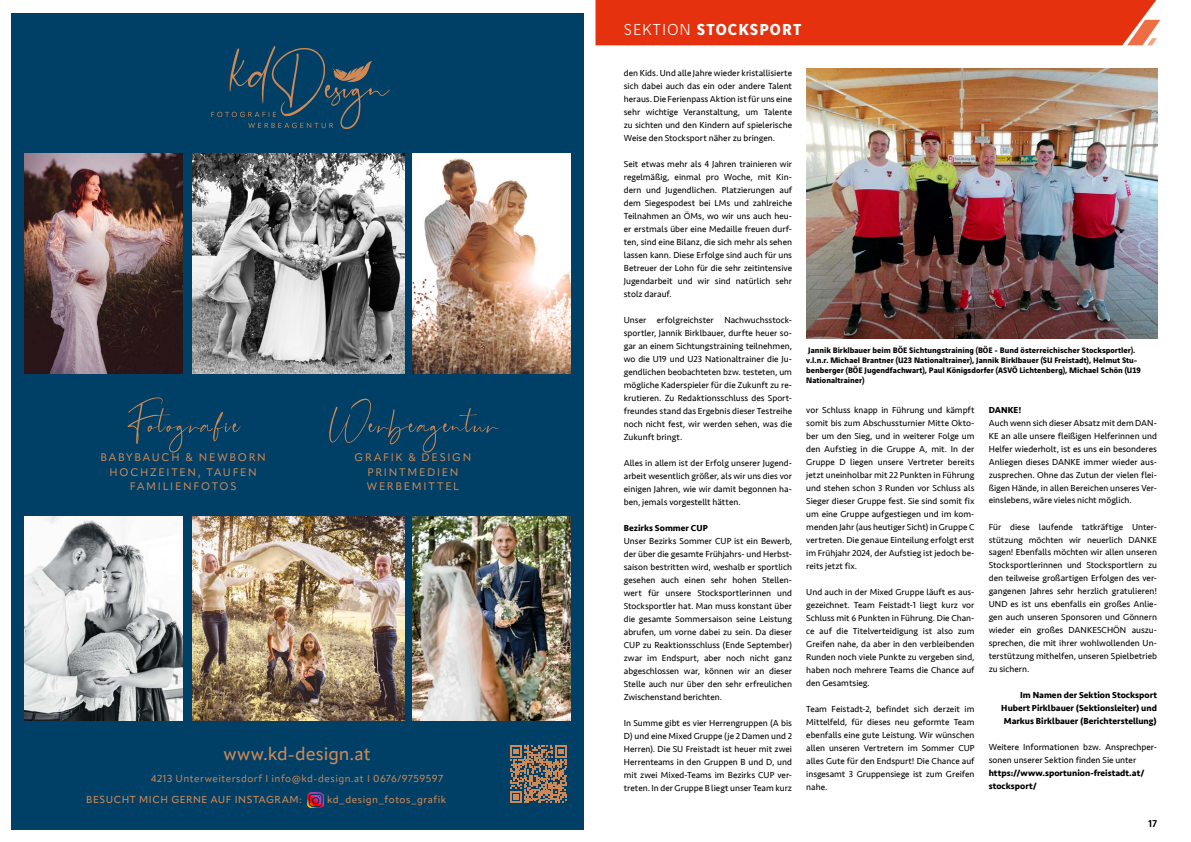
<style>
.page{position:relative;width:1191px;height:842px;background:#fff}
.page>*{position:absolute;margin:0;border:0;box-sizing:border-box;transform-origin:0 0}
.t1{font:50.2px "Boilgo";letter-spacing:.03em;color:#cf8956}
.t2{font:500 18px "Apparat";color:#cf8956}
.t3{font:700 17px "Vinci Sans";letter-spacing:.07em;color:#fff}
.t4{font:10.8px/14.7px "Apparat";letter-spacing:.16em;color:#cf8956;text-align:center}
.t5{font:10px "Apparat";letter-spacing:.05em;color:#cf8956}
.t6{font:500 10px "Apparat";letter-spacing:.055em;color:#cf8956}
.t7{font:10px "Seravek";color:#000}
.t8{font:9px/13px "Seravek";color:#000;text-align:justify}
.t9{font:700 9px/13px "Seravek";letter-spacing:.005em;color:#000;text-align:justify}
.t10{font:700 8.5px/10px "Vinci Sans";color:#000}
.s1{font-weight:300}
</style>
<div class="page">
<div style="left:11px;top:13px;width:572px;height:816px;background:#003f66"></div>
<div style="left:595px;top:0;width:565px;height:45px;background:#e6310e"></div>
<img style="left:806px;top:68px;width:351px;height:271px">
<svg style="left:211px;top:46px;width:179px;height:83px"></svg>
<img style="left:25px;top:153px;width:157px;height:220px">
<img style="left:25px;top:516px;width:157px;height:204px">
<img style="left:412px;top:153px;width:158px;height:220px">
<img style="left:192px;top:153px;width:212px;height:220px">
<img style="left:192px;top:516px;width:212px;height:204px">
<img style="left:412px;top:516px;width:158px;height:204px">
<img style="left:308px;top:792px;width:15px;height:16px">
<svg style="left:510px;top:745px;width:57px;height:58px"></svg>
<h1 class="t1" style="left:126px;top:397px;width:115px">Fotografie</h1>
<p class="t4" style="left:100px;top:450px;width:167px">BABYBAUCH &amp; NEWBORN<br>HOCHZEITEN, TAUFEN<br>FAMILIENFOTOS</p>
<h1 class="t1" style="left:328px;top:397px;width:171px">Werbeagentur</h1>
<p class="t4" style="left:354px;top:450px;width:118px">GRAFIK &amp; DESIGN<br>PRINTMEDIEN<br>WERBEMITTEL</p>
<h2 class="t2" style="left:223px;top:743px;width:149px">www.kd-design.at</h2>
<p class="t5" style="left:151px;top:772px;width:293px">4213 Unterweitersdorf I info@kd-design.at I 0676/9759597</p>
<p class="t6" style="left:86px;top:794px;width:217px">BESUCHT MICH GERNE AUF INSTAGRAM:</p>
<p class="t6" style="left:327px;top:794px;width:120px">kd_design_fotos_grafik</p>
<h3 class="t3" style="left:624px;top:16px;width:179px"><span class="s1">SEKTION</span> STOCKSPORT</h3>
<p class="t8" style="left:624px;top:67px;width:170px">den Kids. Und alle Jahre wieder kristallisierte sich dabei auch das ein oder andere Talent heraus. Die Ferienpass Aktion ist für uns eine sehr wichtige Veranstaltung, um Talente zu sichten und den Kindern auf spielerische Weise den Stocksport näher zu bringen.</p>
<p class="t8" style="left:624px;top:158px;width:170px">Seit etwas mehr als 4 Jahren trainieren wir regelmäßig, einmal pro Woche, mit Kin&shy;dern und Jugendlichen. Platzierungen auf dem Siegespodest bei LMs und zahlreiche Teilnahmen an ÖMs, wo wir uns auch heu&shy;er erstmals über eine Medaille freuen durf&shy;ten, sind eine Bilanz, die sich mehr als sehen lassen kann. Diese Erfolge sind auch für uns Betreuer der Lohn für die sehr zeitintensive Jugendarbeit und wir sind natürlich sehr stolz darauf.</p>
<p class="t8" style="left:624px;top:314px;width:170px">Unser erfolgreichster Nachwuchsstock&shy;sportler, Jannik Birklbauer, durfte heuer so&shy;gar an einem Sichtungstraining teilnehmen, wo die U19 und U23 Nationaltrainer die Ju&shy;gendlichen beobachteten bzw. testeten, um mögliche Kaderspieler für die Zukunft zu re&shy;krutieren. Zu Redaktionsschluss des Sport&shy;freundes stand das Ergebnis dieser Testreihe noch nicht fest, wir werden sehen, was die Zukunft bringt.</p>
<p class="t8" style="left:624px;top:457px;width:170px">Alles in allem ist der Erfolg unserer Jugend&shy;arbeit wesentlich größer, als wir uns dies vor einigen Jahren, wie wir damit begonnen ha&shy;ben, jemals vorgestellt hätten.</p>
<p class="t9" style="left:624px;top:522px;width:85px">Bezirks Sommer CUP</p>
<p class="t8" style="left:624px;top:535px;width:170px">Unser Bezirks Sommer CUP ist ein Bewerb, der über die gesamte Frühjahrs- und Herbst&shy;saison bestritten wird, weshalb er sportlich gesehen auch einen sehr hohen Stellen&shy;wert für unsere Stocksportlerinnen und Stocksportler hat. Man muss konstant über die gesamte Sommersaison seine Leistung abrufen, um vorne dabei zu sein. Da dieser CUP zu Reaktionsschluss (Ende September) zwar im Endspurt, aber noch nicht ganz abgeschlossen war, können wir an dieser Stelle auch nur über den sehr erfreulichen Zwischenstand berichten.</p>
<p class="t8" style="left:624px;top:717px;width:170px">In Summe gibt es vier Herrengruppen (A bis D) und eine Mixed Gruppe (je 2 Damen und 2<br>Herren). Die SU Freistadt ist heuer mit zwei Herrenteams in den Gruppen B und D, und mit zwei Mixed-Teams im Bezirks CUP ver&shy;treten. In der Gruppe B liegt unser Team kurz</p>
<p class="t10" style="left:806px;top:345px;width:336px">Jannik Birklbauer beim BÖE Sichtungstraining (BÖE - Bund österreichischer Stocksportler). v.l.n.r. Michael Brantner (U23 Nationaltrainer), Jannik Birklbauer (SU Freistadt), Helmut Stu&shy;benberger (BÖE Jugendfachwart), Paul Königsdorfer (ASVÖ Lichtenberg), Michael Schön (U19<br>Nationaltrainer)</p>
<p class="t8" style="left:806px;top:403px;width:170px">vor Schluss knapp in Führung und kämpft somit bis zum Abschussturnier Mitte Okto&shy;ber um den Sieg, und in weiterer Folge um den Aufstieg in die Gruppe A, mit. In der Gruppe D liegen unsere Vertreter bereits jetzt uneinholbar mit 22 Punkten in Führung und stehen schon 3 Runden vor Schluss als Sieger dieser Gruppe fest. Sie sind somit fix um eine Gruppe aufgestiegen und im kom&shy;menden Jahr (aus heutiger Sicht) in Gruppe C vertreten. Die genaue Einteilung erfolgt erst im Frühjahr 2024, der Aufstieg ist jedoch be&shy;reits jetzt fix.</p>
<p class="t8" style="left:806px;top:585px;width:170px">Und auch in der Mixed Gruppe läuft es aus&shy;gezeichnet. Team Feistadt-1 liegt kurz vor Schluss mit 6 Punkten in Führung. Die Chan&shy;ce auf die Titelverteidigung ist also zum Greifen nahe, da aber in den verbleibenden Runden noch viele Punkte zu vergeben sind, haben noch mehrere Teams die Chance auf den Gesamtsieg.</p>
<p class="t8" style="left:806px;top:702px;width:170px">Team Feistadt-2, befindet sich derzeit im Mittelfeld, für dieses neu geformte Team ebenfalls eine gute Leistung. Wir wünschen allen unseren Vertretern im Sommer CUP alles Gute für den Endspurt! Die Chance auf insgesamt 3 Gruppensiege ist zum Greifen nahe.</p>
<p class="t9" style="left:988px;top:403px;width:34px">DANKE!</p>
<p class="t8" style="left:988px;top:416px;width:170px">Auch wenn sich dieser Absatz mit dem DAN-KE an alle unsere fleißigen Helferinnen und Helfer wiederholt, ist es uns ein besonderes Anliegen dieses DANKE immer wieder aus&shy;zusprechen. Ohne das Zutun der vielen flei&shy;ßigen Hände, in allen Bereichen unseres Ver&shy;einslebens, wäre vieles nicht möglich.</p>
<p class="t8" style="left:988px;top:520px;width:170px">Für diese laufende tatkräftige Unter&shy;stützung möchten wir neuerlich DANKE sagen! Ebenfalls möchten wir allen unseren Stocksportlerinnen und Stocksportlern zu den teilweise großartigen Erfolgen des ver&shy;gangenen Jahres sehr herzlich gratulieren!<br>UND es ist uns ebenfalls ein großes Anlie&shy;gen auch unseren Sponsoren und Gönnern wieder ein großes DANKESCHÖN auszu&shy;sprechen, die mit ihrer wohlwollenden Un&shy;terstützung mithelfen, unseren Spielbetrieb zu sichern.</p>
<p class="t9" style="left:1001px;top:689px;width:157px;text-indent:19px">Im Namen der Sektion Stocksport Hubert Pirklbauer (Sektionsleiter) und Markus Birklbauer (Berichterstellung)</p>
<p class="t8" style="left:988px;top:741px;width:170px">Weitere Informationen bzw. Ansprechper&shy;sonen unserer Sektion finden Sie unter</p>
<p class="t9" style="left:988px;top:767px;width:157px">https://www.sportunion-freistadt.at/ stocksport/</p>
<p class="t7" style="left:1148px;top:816px;width:10px">17</p>
</div>
